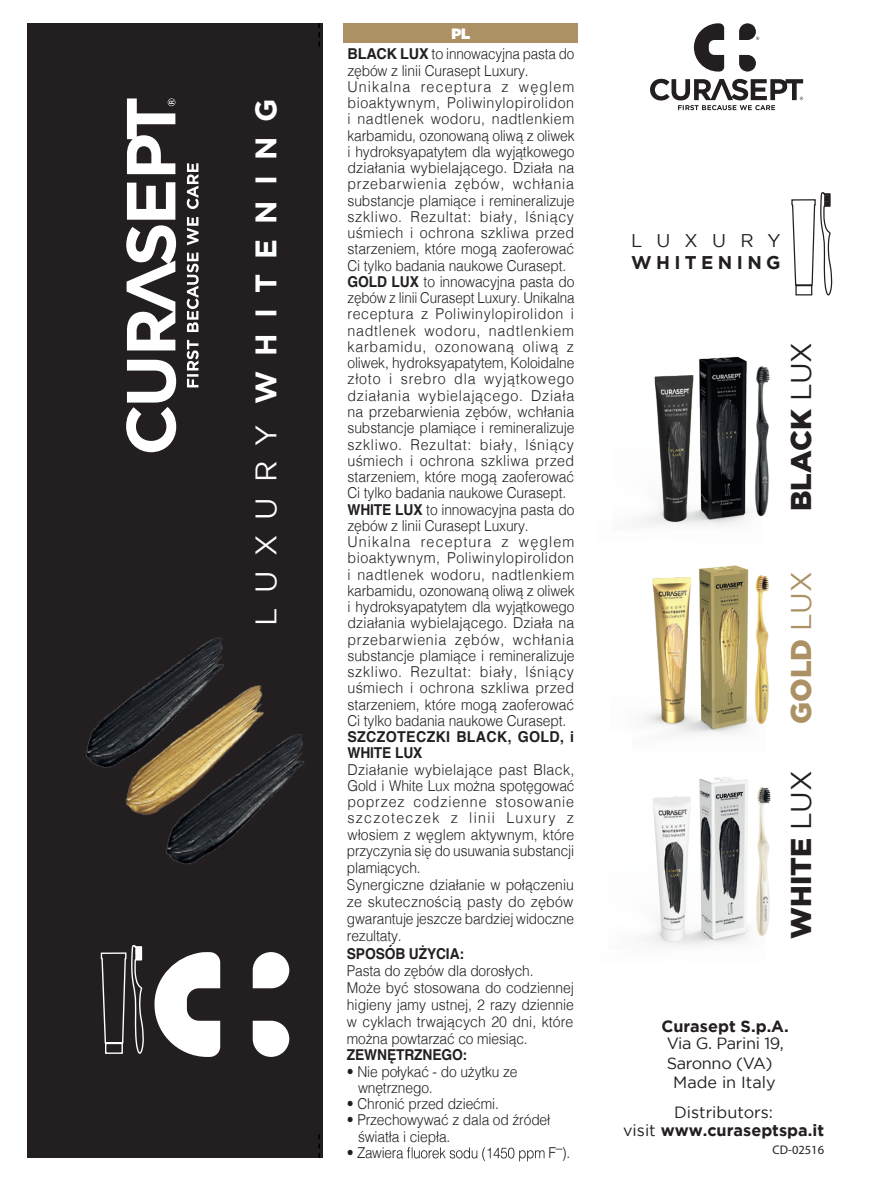
<style>
.page{position:relative;width:870px;height:1181px;background:#fff}
.page>*{position:absolute;margin:0;border:0;box-sizing:border-box;transform-origin:0 0}
.t1{font:700 29.75px "Gotham";letter-spacing:.51em;color:#fff}
.t2{font:900 28.5px "Gotham";color:#231f20}
.t3{font:900 28.5px "Gotham";color:#ab9163}
.t4{font:700 18.25px "Gotham";letter-spacing:.24em;color:#231f20}
.t5{font:18.25px "Gotham";letter-spacing:.775em;color:#231f20}
.t6{font:16.25px/17.5px "Gotham";letter-spacing:-.005em;color:#231f20;text-align:center}
.t7{font:700 16.25px "Gotham";color:#231f20}
.t8{font:300 15px/16.2px "Helvetica";color:#231f20;scale:.96 1}
.t9{font:300 15px/16.8px "Helvetica";color:#231f20;scale:.95 1}
.t10{font:300 15px/17px "Helvetica";color:#231f20;scale:.92 1}
.t11{font:700 15px/16.2px "Helvetica";letter-spacing:.02em;color:#231f20;scale:.95 1}
.t12{font:700 15px "Helvetica";letter-spacing:-.01em;color:#231f20;scale:.92 1}
.t13{font:300 15px "Helvetica";color:#231f20;scale:.9 1}
.t14{font:900 15px "Gotham";color:#fff}
.t15{font:12.5px "Myriad Pro";color:#231f20}
.s1{font-weight:400}
.s2{font-weight:700}
</style>
<div class="page">
<div style="left:27px;top:23px;width:296px;height:1134px;background:#231f20"></div>
<svg style="left:126px;top:98px;width:73px;height:354px"></svg>
<svg style="left:319px;top:1134px;width:1px;height:23px"></svg>
<svg style="left:319px;top:23px;width:1px;height:23px"></svg>
<img style="left:85px;top:637px;width:178px;height:162px">
<img style="left:128px;top:694px;width:177px;height:171px">
<svg style="left:100px;top:945px;width:44px;height:109px"></svg>
<div style="left:105px;top:1042px;width:18px;height:11px;border:1px solid #fff"></div>
<svg style="left:154px;top:952px;width:135px;height:105px"></svg>
<img style="left:667px;top:356px;width:80px;height:169px">
<img style="left:747px;top:366px;width:23px;height:151px">
<img style="left:638px;top:376px;width:84px;height:150px">
<img style="left:766px;top:787px;width:5px;height:146px">
<img style="left:699px;top:777px;width:67px;height:167px">
<img style="left:641px;top:796px;width:78px;height:151px">
<img style="left:766px;top:576px;width:3px;height:143px">
<img style="left:669px;top:565px;width:97px;height:170px">
<img style="left:644px;top:577px;width:74px;height:153px">
<svg style="left:650px;top:23px;width:153px;height:87px"></svg>
<svg style="left:791px;top:192px;width:42px;height:104px"></svg>
<div style="left:795px;top:285px;width:17px;height:10px;border:1px solid #231f20"></div>
<div style="left:343px;top:24px;width:235px;height:19px;background:#ab9163"></div>
<svg style="left:396px;top:1147px;width:148px;height:14px"></svg>
<h1 class="t1" style="left:249px;top:626px;width:529px;rotate:-90deg"><span class="s1">LUXURY</span> WHITENING</h1>
<p class="t14" style="left:451px;top:23px;width:20px">PL</p>
<p class="t8" style="left:347px;top:44px;width:238px"><span class="s2">BLACK LUX</span> to innowacyjna pasta do zębów z linii Curasept Luxury.<br>Unikalna receptura z węglem bioaktywnym, Poliwinylopirolidon i nadtlenek wodoru, nadtlenkiem karbamidu, ozonowaną oliwą z oliwek i hydroksyapatytem dla wyjątkowego działania wybielającego. Działa na przebarwienia zębów, wchłania substancje plamiące i remineralizuje szkliwo. Rezultat: biały, lśniący uśmiech i ochrona szkliwa przed starzeniem, które mogą zaoferować Ci tylko badania naukowe Curasept.<br><span class="s2">GOLD LUX</span> to innowacyjna pasta do zębów z linii Curasept Luxury. Unikalna receptura z Poliwinylopirolidon i nadtlenek wodoru, nadtlenkiem karbamidu, ozonowaną oliwą z oliwek, hydroksyapatytem, Koloidalne złoto i srebro dla wyjątkowego działania wybielającego. Działa na przebarwienia zębów, wchłania substancje plamiące i remineralizuje szkliwo. Rezultat: biały, lśniący uśmiech i ochrona szkliwa przed starzeniem, które mogą zaoferować Ci tylko badania naukowe Curasept.<br><span class="s2">WHITE LUX</span> to innowacyjna pasta do zębów z linii Curasept Luxury.<br>Unikalna receptura z węglem bioaktywnym, Poliwinylopirolidon i nadtlenek wodoru, nadtlenkiem karbamidu, ozonowaną oliwą z oliwek i hydroksyapatytem dla wyjątkowego działania wybielającego. Działa na przebarwienia zębów, wchłania substancje plamiące i remineralizuje szkliwo. Rezultat: biały, lśniący uśmiech i ochrona szkliwa przed starzeniem, które mogą zaoferować Ci tylko badania naukowe Curasept.</p>
<p class="t11" style="left:347px;top:729px;width:240px">SZCZOTECZKI BLACK, GOLD, i<br>WHITE LUX</p>
<p class="t9" style="left:347px;top:760px;width:241px">Działanie wybielające past Black,<br>Gold i White Lux można spotęgować poprzez codzienne stosowanie szczoteczek z linii Luxury z włosiem z węglem aktywnym, które przyczynia się do usuwania substancji plamiących.<br>Synergiczne działanie w połączeniu ze skutecznością pasty do zębów gwarantuje jeszcze bardziej widoczne rezultaty.</p>
<p class="t12" style="left:347px;top:941px;width:129px">SPOSÓB UŻYCIA:</p>
<p class="t10" style="left:347px;top:960px;width:248px">Pasta do zębów dla dorosłych.<br>Może być stosowana do codziennej higieny jamy ustnej, 2 razy dziennie w cyklach trwających 20 dni, które można powtarzać co miesiąc.</p>
<p class="t12" style="left:347px;top:1043px;width:132px">ZEWNĘTRZNEGO:</p>
<p class="t10" style="left:358px;top:1062px;width:175px;line-height:16.2px;text-indent:-11px">• Nie połykać - do użytku ze wnętrznego.</p>
<p class="t10" style="left:347px;top:1094px;width:167px">• Chronić przed dziećmi.</p>
<p class="t10" style="left:358px;top:1111px;width:210px;line-height:16.2px;text-indent:-11px">• Przechowywać z dala od źródeł światła i ciepła.</p>
<p class="t10" style="left:347px;top:1143px;width:55px">• Zawier</p>
<p class="t13" style="left:548px;top:1140px;width:26px">F–).</p>
<p class="t5" style="left:631px;top:230px;width:151px">LUXURY</p>
<p class="t4" style="left:631px;top:252px;width:151px">WHITENING</p>
<h2 class="t2" style="left:784px;top:511px;width:171px;rotate:-90deg">BLACK <span class="s1">LUX</span></h2>
<h2 class="t3" style="left:784px;top:724px;width:153px;rotate:-90deg">GOLD <span class="s1">LUX</span></h2>
<h2 class="t2" style="left:784px;top:938px;width:169px;rotate:-90deg">WHITE <span class="s1">LUX</span></h2>
<p class="t7" style="left:661px;top:1016px;width:129px">Curasept S.p.A.</p>
<p class="t6" style="left:666px;top:1034px;width:119px">Via G. Parini 19,</p>
<p class="t6" style="left:666px;top:1054px;width:107px">Saronno (VA)</p>
<p class="t6" style="left:673px;top:1073px;width:104px">Made in Italy</p>
<p class="t6" style="left:623px;top:1103px;width:202px">Distributors:<br>visit <span class="s2">www.curaseptspa.it</span></p>
<p class="t15" style="left:772px;top:1142px;width:53px">CD-02516</p>
</div>
